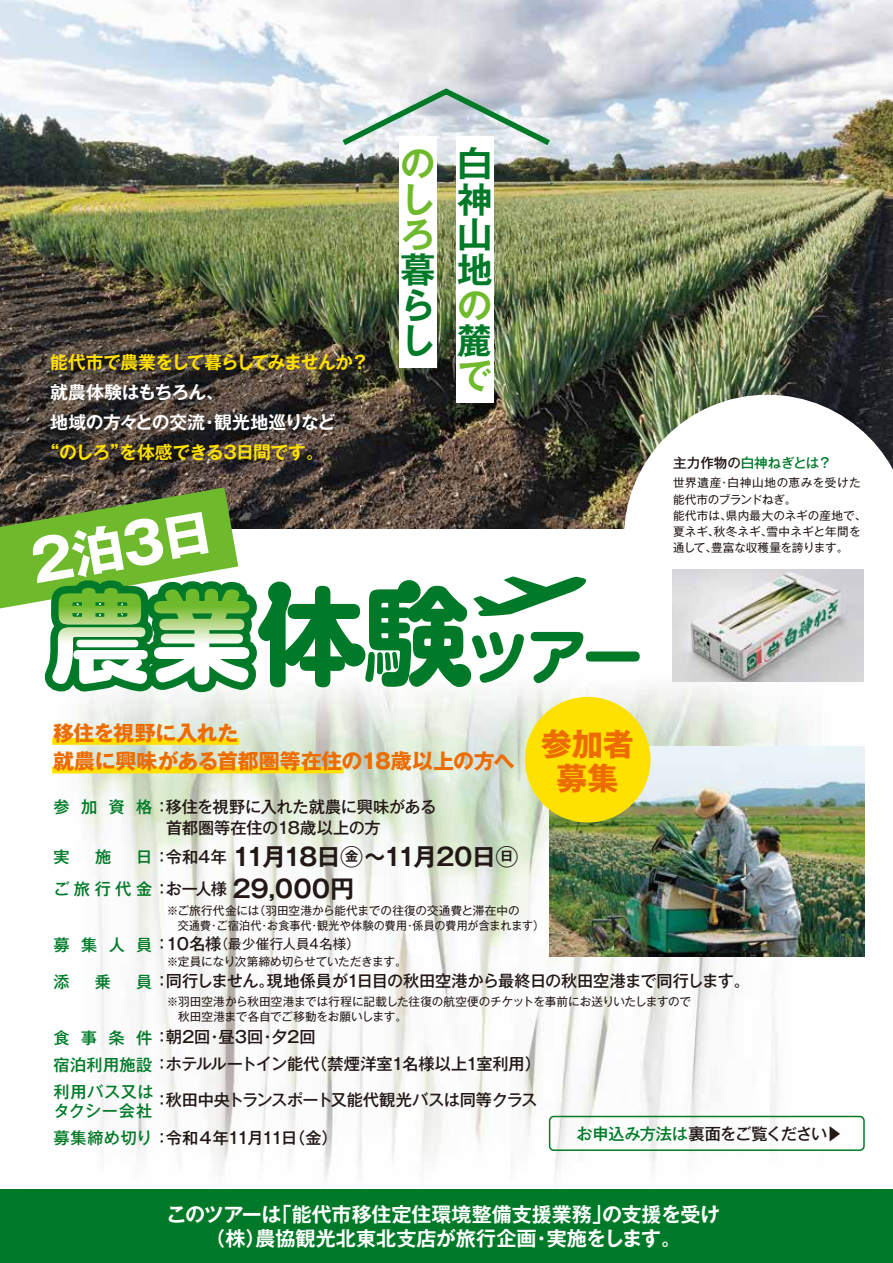
<style>
.page{position:relative;width:893px;height:1263px;background:#fff}
.page>*{position:absolute;margin:0;border:0;box-sizing:border-box;transform-origin:0 0}
.t1{font:700 60.6px "G Shin M Go";color:#007a28}
.t2{font:700 55.95px "Gothic MB101 Pro";color:#fff}
.t3{font:700 35.25px/35.2px "Gothic MB101 Pro De";color:#007a28;text-align:justify}
.t4{font:700 35.25px/35.2px "Gothic MB101 Pro De";color:#6fba2c;text-align:justify}
.t5{font:700 31.2px/34.8px "Gothic MB101 Pro";color:#ed6c00;text-align:center}
.t6{font:700 24.3px/32.4px "Gothic MB101 Pro De";letter-spacing:-.05em;color:#221815}
.t7{font:700 21px/28.5px "Gothic MB101 Pro";letter-spacing:-.02em;color:#ed6c00}
.t8{font:700 20.1px/24px "Gothic MB101 Pro De";letter-spacing:-.005em;color:#fff;text-align:center}
.t9{font:700 17.85px "Gothic MB101 Pro De";letter-spacing:-.035em;color:#ffe100}
.t10{font:700 17.85px/30px "Gothic MB101 Pro De";letter-spacing:-.025em;color:#fff}
.t11{font:500 16.2px/27.5px "Gothic MB101 Pro";letter-spacing:-.015em;color:#221815}
.t12{font:500 16.2px/26.2px "Gothic MB101 Pro";letter-spacing:-.04em;color:#221815}
.t13{font:500 16.2px/32.4px "Gothic MB101 Pro";letter-spacing:.295em;color:#007a28;text-align:right}
.t14{font:13.5px "Gothic MB101 Pro";letter-spacing:.02em;color:#221815}
.t15{font:500 13.5px "Gothic MB101 Pro";color:#007a28}
.t16{font:700 13.2px "Gothic MB101 Pro De";color:#221815}
.t17{font:11.55px/16.2px "Gothic MB101 Pro";color:#221815}
.t18{font:11.55px "Gothic MB101 Pro";letter-spacing:-.02em;color:#221815}
.s1{font-size:51px}
.s2{font-size:106.05px}
.s3{color:#221815}
.s4{color:#007a28}
.s5{font-family:"Gothic MB101 Pro";font-weight:500;font-size:16.2px}
.s6{font-weight:500;font-size:16.2px}
.s7{font-family:"Koz Go Pr 6 N";font-weight:400}
</style>
<div class="page">
<img style="left:0;top:0;width:893px;height:528px">
<svg style="left:624px;top:395px;width:269px;height:258px"></svg>
<img style="left:52px;top:653px;width:812px;height:526px">
<div style="left:0;top:1189px;width:893px;height:74px;background:#007a28"></div>
<img style="left:673px;top:569px;width:191px;height:112px">
<img style="left:549px;top:746px;width:316px;height:211px">
<div style="left:52px;top:738px;width:187px;height:7px;background:#ffe100"></div>
<div style="left:52px;top:766px;width:292px;height:7px;background:#ffe100"></div>
<div style="left:525px;top:697px;width:125px;height:125px;background:#ffe100;border-radius:50%"></div>
<svg style="left:0;top:487px;width:264px;height:213px"></svg>
<svg style="left:473px;top:576px;width:114px;height:40px"></svg>
<div style="left:268px;top:582px;width:23px;height:23px;background:#007a28;border-radius:50%"></div>
<div style="left:398px;top:580px;width:23px;height:23px;background:#007a28;border-radius:50%"></div>
<div style="left:342px;top:643px;width:23px;height:23px;background:#007a28;border-radius:50%"></div>
<div style="left:448px;top:664px;width:23px;height:23px;background:#007a28;border-radius:50%"></div>
<div style="left:549px;top:1116px;width:316px;height:35px;border:2px solid #007a28;border-radius:4px"></div>
<div style="left:456px;top:137px;width:37px;height:266px;background:#fff"></div>
<div style="left:399px;top:137px;width:38px;height:231px;background:#fff"></div>
<svg style="left:336px;top:85px;width:220px;height:65px"></svg>
<h3 class="t9" style="left:50px;top:348px;width:320px">能代市で農業をして暮らしてみませんか？</h3>
<h3 class="t10" style="left:50px;top:375px;width:287px">就農体験はもちろん、<br>地域の方々との交流・観光地巡りなど</h3>
<h3 class="t9" style="left:41px;top:438px;width:284px">“のしろ”を体感できる3日間です。</h3>
<h3 class="t4" style="left:400px;top:142px;width:35px">のしろ</h3>
<h3 class="t3" style="left:400px;top:248px;width:36px">暮らし</h3>
<h3 class="t3" style="left:457px;top:142px;width:36px">白神山地</h3>
<h3 class="t4" style="left:457px;top:283px;width:35px">の</h3>
<h3 class="t3" style="left:457px;top:318px;width:35px">麓</h3>
<h3 class="t4" style="left:457px;top:354px;width:35px">で</h3>
<h2 class="t2" style="left:23px;top:517px;width:185px;rotate:-10deg">2<span class="s1">泊</span>3<span class="s1">日</span></h2>
<h1 class="t1" style="left:257px;top:612px;width:388px"><span class="s2">体験</span>ツアー</h1>
<h3 class="t7" style="left:53px;top:716px;width:463px">移住を視野に入れた<br>就農に興味がある首都圏等在住の18歳以上の方へ</h3>
<h3 class="t5" style="left:541px;top:722px;width:95px">参加者募集</h3>
<p class="t15" style="left:673px;top:452px;width:160px"><span class="s3">主力作物の</span>白神ねぎとは？</p>
<p class="t17" style="left:673px;top:473px;width:195px">世界遺産・白神山地の恵みを受けた能代市のブランドねぎ。<br>能代市は、県内最大のネギの産地で、夏ネギ、秋冬ネギ、雪中ネギと年間を通して、豊富な収穫量を誇ります。</p>
<h3 class="t11" style="left:54px;top:791px;width:385px"><span class="s4">参 加 資 格</span>：移住を視野に入れた就農に興味がある</h3>
<h3 class="t13" style="left:54px;top:838px;width:18px">実</h3>
<h3 class="t13" style="left:95px;top:838px;width:18px">施</h3>
<h3 class="t11" style="left:166px;top:812px;width:216px">首都圏等在住の18歳以上の方</h3>
<h3 class="t6" style="left:154px;top:837px;width:367px"><span class="s5">：令和4年</span> 11月18日○～11月20日○<span class="s5">：お一人様</span> 29,000円</h3>
<p class="t17" style="left:158px;top:901px;width:388px;line-height:15.3px;text-indent:9px">※ご旅行代金には（羽田空港から能代までの往復の交通費と滞在中の<br>　　交通費・ご宿泊代・お食事代・観光や体験の費用・係員の費用が含まれます）</p>
<p class="t14" style="left:154px;top:933px;width:208px"><span class="s6">：10名様</span>（最少催行人員4名様）</p>
<p class="t18" style="left:167px;top:952px;width:241px">※定員になり次第締め切らせていただきます。</p>
<p class="t17" style="left:158px;top:992px;width:535px;line-height:15.3px;text-indent:9px">※羽田空港から秋田空港までは行程に記載した往復の航空便のチケットを事前にお送りいたしますので　　秋田空港まで各自でご移動をお願いします。</p>
<p class="t16" style="left:345px;top:845px;width:15px">金</p>
<p class="t16" style="left:500px;top:845px;width:15px">日</p>
<h3 class="t13" style="left:54px;top:838px;width:100px">日<br>ご旅行代金</h3>
<h3 class="t13" style="left:54px;top:926px;width:100px">募集人員</h3>
<h3 class="t13" style="left:54px;top:964px;width:18px">添</h3>
<h3 class="t13" style="left:95px;top:964px;width:18px">乗</h3>
<h3 class="t11" style="left:136px;top:965px;width:615px"><span class="s4">員</span>：同行しません。現地係員が1日目の秋田空港から最終日の秋田空港まで同行します。</h3>
<h3 class="t11" style="left:54px;top:1021px;width:489px"><span class="s4">食 事 条 件</span>：朝2回・昼3回・夕2回<br><span class="s4">宿泊利用施設</span>：ホテルルートイン能代（禁煙洋室1名様以上1室利用）<span class="s4">利用バス又は</span></h3>
<h3 class="t12" style="left:54px;top:1096px;width:286px"><span class="s4">タクシー会社<br>募集締め切り</span>：令和４年11月11日（金）</h3>
<h3 class="t11" style="left:154px;top:1084px;width:385px">：秋田中央トランスポート又能代観光バスは同等クラス</h3>
<h3 class="t11" style="left:577px;top:1118px;width:267px"><span class="s4">お申込み方法は</span>裏面をご覧ください<span class="s7">▶</span></h3>
<h3 class="t8" style="left:166px;top:1199px;width:555px">このツアーは「能代市移住定住環境整備支援業務」の支援を受け（株）農協観光北東北支店が旅行企画・実施をします。</h3>
</div>
